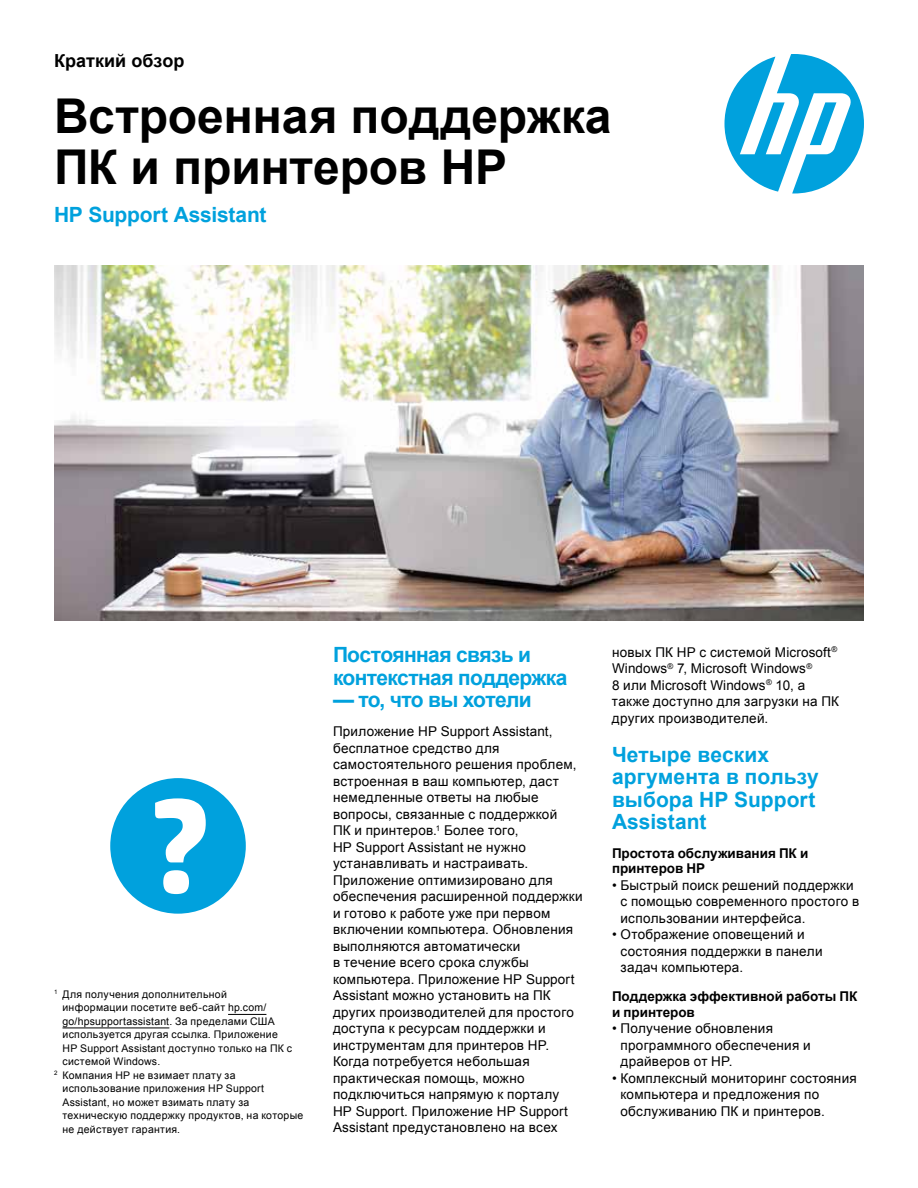
<style>
.page{position:relative;width:918px;height:1188px;background:#fff}
.page>*{position:absolute;margin:0;border:0;box-sizing:border-box;transform-origin:0 0}
.t1{font:700 48px/51px "Arial";letter-spacing:-.005em;color:#000}
.t2{font:700 21px/22.5px "Arial";letter-spacing:-.01em;color:#00a1dd}
.t3{font:700 21px/22.5px "Arial";letter-spacing:-.03em;color:#00a1dd}
.t4{font:700 18px "Arial";letter-spacing:.005em;color:#000}
.t5{font:13.5px/16.5px "Arial";letter-spacing:.02em;color:#000}
.t6{font:700 13.5px/15.8px "Arial";letter-spacing:-.005em;color:#000}
.t7{font:10.5px "Arial";letter-spacing:.03em;color:#000}
</style>
<div class="page">
<svg style="left:724px;top:54px;width:140px;height:139px"></svg>
<img style="left:54px;top:265px;width:810px;height:356px">
<svg style="left:110px;top:778px;width:136px;height:136px"></svg>
<hr style="left:228px;top:1014px;width:38px;height:1px;background:#000">
<hr style="left:63px;top:1028px;width:106px;height:1px;background:#000">
<h3 class="t4" style="left:54px;top:49px;width:132px">Краткий обзор</h3>
<h1 class="t1" style="left:54px;top:92px;width:559px">Встроенная поддержка<br>ПК и принтеров HP</h1>
<h2 class="t2" style="left:54px;top:204px;width:214px">HP Support Assistant</h2>
<p class="t7" style="left:54px;top:987px;width:174px"><sup>1</sup> Для получения дополнительной</p>
<p class="t7" style="left:63px;top:1001px;width:205px">информации посетите веб-сайт hp.com/</p>
<p class="t7" style="left:63px;top:1014px;width:214px">go/hpsupportassistant. За пределами США</p>
<p class="t7" style="left:63px;top:1028px;width:217px">используется другая ссылка. Приложение</p>
<p class="t7" style="left:63px;top:1041px;width:231px">HP Support Assistant доступно только на ПК с</p>
<p class="t7" style="left:63px;top:1055px;width:99px">системой Windows.</p>
<p class="t7" style="left:54px;top:1068px;width:183px"><sup>2</sup> Компания HP не взимает плату за</p>
<p class="t7" style="left:63px;top:1082px;width:203px">использование приложения HP Support</p>
<p class="t7" style="left:63px;top:1095px;width:188px">Assistant, но может взимать плату за</p>
<p class="t7" style="left:63px;top:1109px;width:242px">техническую поддержку продуктов, на которые</p>
<p class="t7" style="left:63px;top:1122px;width:119px">не действует гарантия.</p>
<h2 class="t3" style="left:333px;top:644px;width:236px">Постоянная связь и контекстная поддержка</h2>
<h2 class="t3" style="left:333px;top:689px;width:200px">— то, что вы хотели</h2>
<p class="t5" style="left:333px;top:723px;width:251px">Приложение HP Support Assistant, бесплатное средство для самостоятельного решения проблем, встроенная в ваш компьютер, даст немедленные ответы на любые вопросы, связанные с поддержкой<br>ПК и принтеров.<sup>1</sup> Более того,<br>HP Support Assistant не нужно устанавливать и настраивать.<br>Приложение оптимизировано для обеспечения расширенной поддержки и готово к работе уже при первом включении компьютера. Обновления выполняются автоматически<br>в течение всего срока службы компьютера. Приложение HP Support<br>Assistant можно установить на ПК других производителей для простого доступа к ресурсам поддержки и инструментам для принтеров HP.<br>Когда потребуется небольшая практическая помощь, можно подключиться напрямую к порталу<br>HP Support. Приложение HP Support<br>Assistant предустановлено на всех</p>
<p class="t5" style="left:612px;top:644px;width:229px">новых ПК HP с системой Microsoft<sup>®<br></sup>Windows<sup>®</sup> 7, Microsoft Windows<sup>®<br></sup>8 или Microsoft Windows<sup>®</sup> 10, а также доступно для загрузки на ПК других производителей.</p>
<h2 class="t2" style="left:612px;top:744px;width:208px">Четыре веских аргумента в пользу выбора HP Support<br>Assistant</h2>
<p class="t6" style="left:612px;top:845px;width:198px">Простота обслуживания ПК и принтеров HP</p>
<p class="t5" style="left:621px;top:877px;width:240px;text-indent:-9px">• Быстрый поиск решений поддержки с помощью современного простого в использовании интерфейса.</p>
<p class="t5" style="left:621px;top:926px;width:204px;text-indent:-9px">• Отображение оповещений и состояния поддержки в панели задач компьютера.</p>
<p class="t6" style="left:612px;top:989px;width:247px">Поддержка эффективной работы ПК и принтеров</p>
<p class="t5" style="left:621px;top:1020px;width:192px;text-indent:-9px">• Получение обновления программного обеспечения и драйверов от HP.</p>
<p class="t5" style="left:621px;top:1070px;width:238px;text-indent:-9px">• Комплексный мониторинг состояния компьютера и предложения по обслуживанию ПК и принтеров.</p>
</div>
